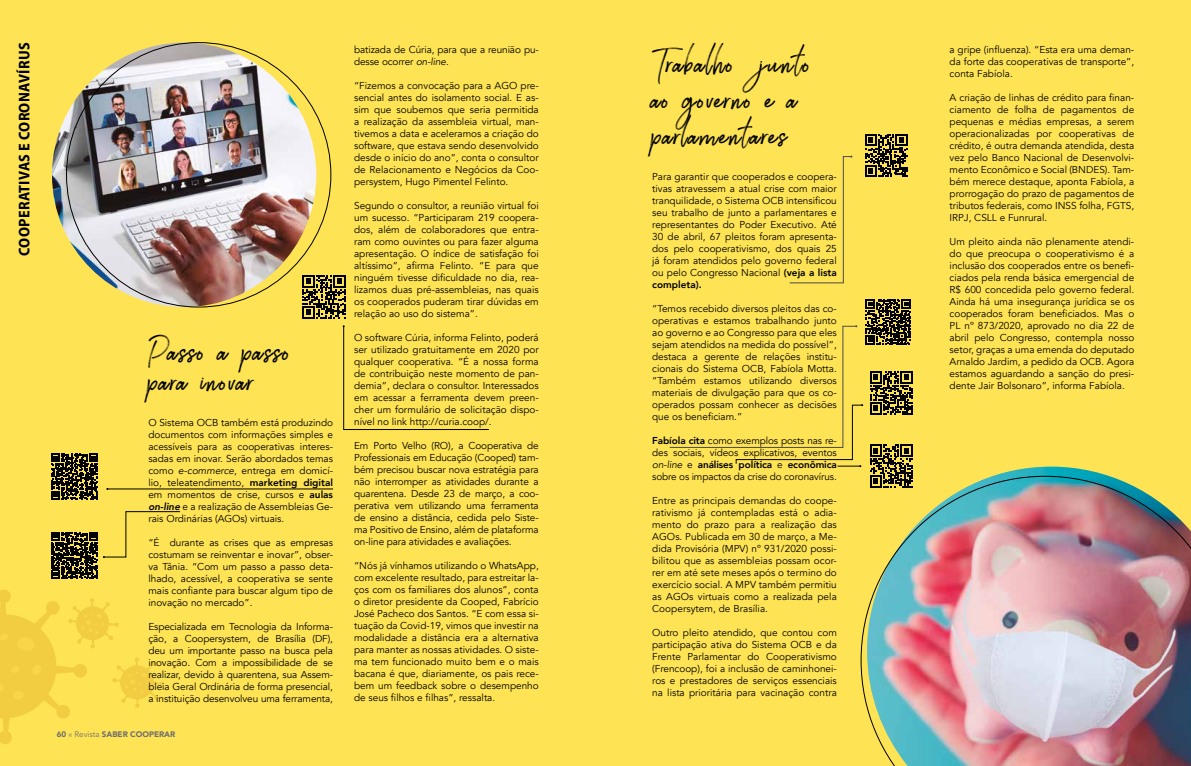
<style>
.page{position:relative;width:1191px;height:766px;background:#fff}
.page>*{position:absolute;margin:0;border:0;box-sizing:border-box;transform-origin:0 0}
.t1{font:36px/36px "Brownhill Script";letter-spacing:.05em;color:#000}
.t2{font:700 semi-condensed 15.5px "Myriad Pro";letter-spacing:.02em;color:#000}
.t3{font:10px/12px "Avenir";color:#000;text-align:justify}
.t4{font:900 8px "Avenir LT Std";color:#706f6f}
.s1{font-style:italic}
.s2{font-weight:800}
.s3{font-weight:800;font-style:italic}
.s4{font-weight:400}
</style>
<div class="page">
<div style="left:0;top:0;width:1191px;height:765px;background:#fee354"></div>
<svg style="left:0;top:590px;width:164px;height:154px"></svg>
<img style="left:52px;top:43px;width:264px;height:264px;border-radius:132px">
<img style="left:912px;top:466px;width:194px;height:9px">
<img style="left:860px;top:475px;width:331px;height:290px">
<svg style="left:865px;top:134px;width:42px;height:43px"></svg>
<svg style="left:789px;top:155px;width:63px;height:128px"></svg>
<svg style="left:51px;top:453px;width:47px;height:46px"></svg>
<svg style="left:302px;top:275px;width:43px;height:43px"></svg>
<hr style="left:107px;top:488px;width:226px;height:1px;background:#000">
<svg style="left:51px;top:511px;width:129px;height:67px"></svg>
<svg style="left:343px;top:325px;width:146px;height:105px"></svg>
<svg style="left:669px;top:299px;width:243px;height:188px"></svg>
<h2 class="t2" style="left:16px;top:256px;width:214px;rotate:-90deg">COOPERATIVAS E CORONAVÍRUS</h2>
<h1 class="t1" style="left:652px;top:41px;width:160px">Trabalho junto ao governo e a parlamentares</h1>
<p class="t3" style="left:354px;top:43px;width:186px">batizada de Cúria, para que a reunião pu&shy;desse ocorrer <span class="s1">on-line</span>.</p>
<p class="t3" style="left:354px;top:79px;width:186px">“Fizemos a convocação para a AGO pre&shy;sencial antes do isolamento social. E as&shy;sim que soubemos que seria permitida a realização da assembleia virtual, man&shy;tivemos a data e aceleramos a criação do software, que estava sendo desenvolvido desde o início do ano”, conta o consultor de Relacionamento e Negócios da Coo&shy;persystem, Hugo Pimentel Felinto.</p>
<p class="t3" style="left:354px;top:199px;width:186px">Segundo o consultor, a reunião virtual foi um sucesso. “Participaram 219 coopera&shy;dos, além de colaboradores que entra&shy;ram como ouvintes ou para fazer alguma apresentação. O índice de satisfação foi altíssimo”, afirma Felinto. “E para que ninguém tivesse dificuldade no dia, rea&shy;lizamos duas pré-assembleias, nas quais os cooperados puderam tirar dúvidas em relação ao uso do sistema”.</p>
<p class="t3" style="left:354px;top:331px;width:186px">O software Cúria, informa Felinto, poderá ser utilizado gratuitamente em 2020 por qualquer cooperativa. “É a nossa forma de contribuição neste momento de pan&shy;demia”, declara o consultor. Interessados em acessar a ferramenta devem preen&shy;cher um formulário de solicitação dispo&shy;nível no link http://curia.coop/.</p>
<p class="t3" style="left:354px;top:439px;width:186px">Em Porto Velho (RO), a Cooperativa de Professionais em Educação (Cooped) tam&shy;bém precisou buscar nova estratégia para não interromper as atividades durante a quarentena. Desde 23 de março, a coo&shy;perativa vem utilizando uma ferramenta de ensino a distância, cedida pelo Siste&shy;ma Positivo de Ensino, além de plataforma on-line para atividades e avaliações.</p>
<p class="t3" style="left:354px;top:559px;width:186px">“Nós já vínhamos utilizando o WhatsApp, com excelente resultado, para estreitar la&shy;ços com os familiares dos alunos”, conta o diretor presidente da Cooped, Fabrício José Pacheco dos Santos. “E com essa si&shy;tuação da Covid-19, vimos que investir na modalidade a distância era a alternativa para manter as nossas atividades. O siste&shy;ma tem funcionado muito bem e o mais bacana é que, diariamente, os pais rece&shy;bem um feedback sobre o desempenho de seus filhos e filhas”, ressalta.</p>
<p class="t3" style="left:652px;top:171px;width:186px">Para garantir que cooperados e coopera&shy;tivas atravessem a atual crise com maior tranquilidade, o Sistema OCB intensificou seu trabalho de junto a parlamentares e representantes do Poder Executivo. Até 30 de abril, 67 pleitos foram apresenta&shy;dos pelo cooperativismo, dos quais 25 já foram atendidos pelo governo federal ou pelo Congresso Nacional <span class="s2">(veja a lista completa).</span></p>
<p class="t3" style="left:652px;top:303px;width:186px">“Temos recebido diversos pleitos das co&shy;operativas e estamos trabalhando junto ao governo e ao Congresso para que eles sejam atendidos na medida do possível”, destaca a gerente de relações institu&shy;cionais do Sistema OCB, Fabíola Motta. “Também estamos utilizando diversos materiais de divulgação para que os co&shy;operados possam conhecer as decisões que os beneficiam.”</p>
<p class="t3" style="left:652px;top:435px;width:186px"><span class="s2">Fabíola cita</span> como exemplos posts nas re&shy;des sociais, vídeos explicativos, eventos <span class="s1">on-line</span> e <span class="s2">análises política</span> e <span class="s2">econômica </span>sobre os impactos da crise do coronavírus.</p>
<p class="t3" style="left:652px;top:495px;width:186px">Entre as principais demandas do coope&shy;rativismo já contempladas está o adia&shy;mento do prazo para a realização das AGOs. Publicada em 30 de março, a Me&shy;dida Provisória (MPV) nº 931/2020 possi&shy;bilitou que as assembleias possam ocor&shy;rer em até sete meses após o termino do exercício social. A MPV também permitiu as AGOs virtuais como a realizada pela Coopersytem, de Brasília.</p>
<p class="t3" style="left:652px;top:627px;width:186px">Outro pleito atendido, que contou com participação ativa do Sistema OCB e da Frente Parlamentar do Cooperativismo (Frencoop), foi a inclusão de caminhonei&shy;ros e prestadores de serviços essenciais na lista prioritária para vacinação contra</p>
<h1 class="t1" style="left:148px;top:332px;width:143px;line-height:30px">Passo a passo para inovar</h1>
<p class="t3" style="left:148px;top:416px;width:186px">O Sistema OCB também está produzindo documentos com informações simples e acessíveis para as cooperativas interes&shy;sadas em inovar. Serão abordados temas como <span class="s1">e-commerce</span>, entrega em domicí&shy;lio, teleatendimento, <span class="s2">marketing digital </span>em momentos de crise, cursos e <span class="s2">aulas </span><span class="s3">on-line</span> e a realização de Assembleias Ge&shy;rais Ordinárias (AGOs) virtuais.</p>
<p class="t3" style="left:148px;top:536px;width:186px">“É durante as crises que as empresas costumam se reinventar e inovar”, obser&shy;va Tânia. “Com um passo a passo deta&shy;lhado, acessível, a cooperativa se sente mais confiante para buscar algum tipo de inovação no mercado”.</p>
<p class="t3" style="left:148px;top:620px;width:186px">Especializada em Tecnologia da Informa&shy;ção, a Coopersystem, de Brasília (DF), deu um importante passo na busca pela inovação. Com a impossibilidade de se realizar, devido à quarentena, sua Assem&shy;bleia Geral Ordinária de forma presencial, a instituição desenvolveu uma ferramenta,</p>
<p class="t4" style="left:57px;top:729px;width:120px">60 <span class="s4">« Revista</span> SABER COOPERAR</p>
<p class="t3" style="left:949px;top:43px;width:186px">a gripe (influenza). “Esta era uma deman&shy;da forte das cooperativas de transporte”, conta Fabíola.</p>
<p class="t3" style="left:949px;top:91px;width:186px">A criação de linhas de crédito para finan&shy;ciamento de folha de pagamentos de pequenas e médias empresas, a serem operacionalizadas por cooperativas de crédito, é outra demanda atendida, desta vez pelo Banco Nacional de Desenvolvi&shy;mento Econômico e Social (BNDES). Tam&shy;bém merece destaque, aponta Fabíola, a prorrogação do prazo de pagamentos de tributos federais, como INSS folha, FGTS, IRPJ, CSLL e Funrural.</p>
<p class="t3" style="left:949px;top:235px;width:186px">Um pleito ainda não plenamente atendi&shy;do que preocupa o cooperativismo é a inclusão dos cooperados entre os benefi&shy;ciados pela renda básica emergencial de R$ 600 concedida pelo governo federal.<br>Ainda há uma insegurança jurídica se os cooperados foram beneficiados. Mas o PL nº 873/2020, aprovado no dia 22 de abril pelo Congresso, contempla nosso setor, graças a uma emenda do deputado Arnaldo Jardim, a pedido da OCB. Agora estamos aguardando a sanção do presi&shy;dente Jair Bolsonaro”, informa Fabíola.</p>
</div>
